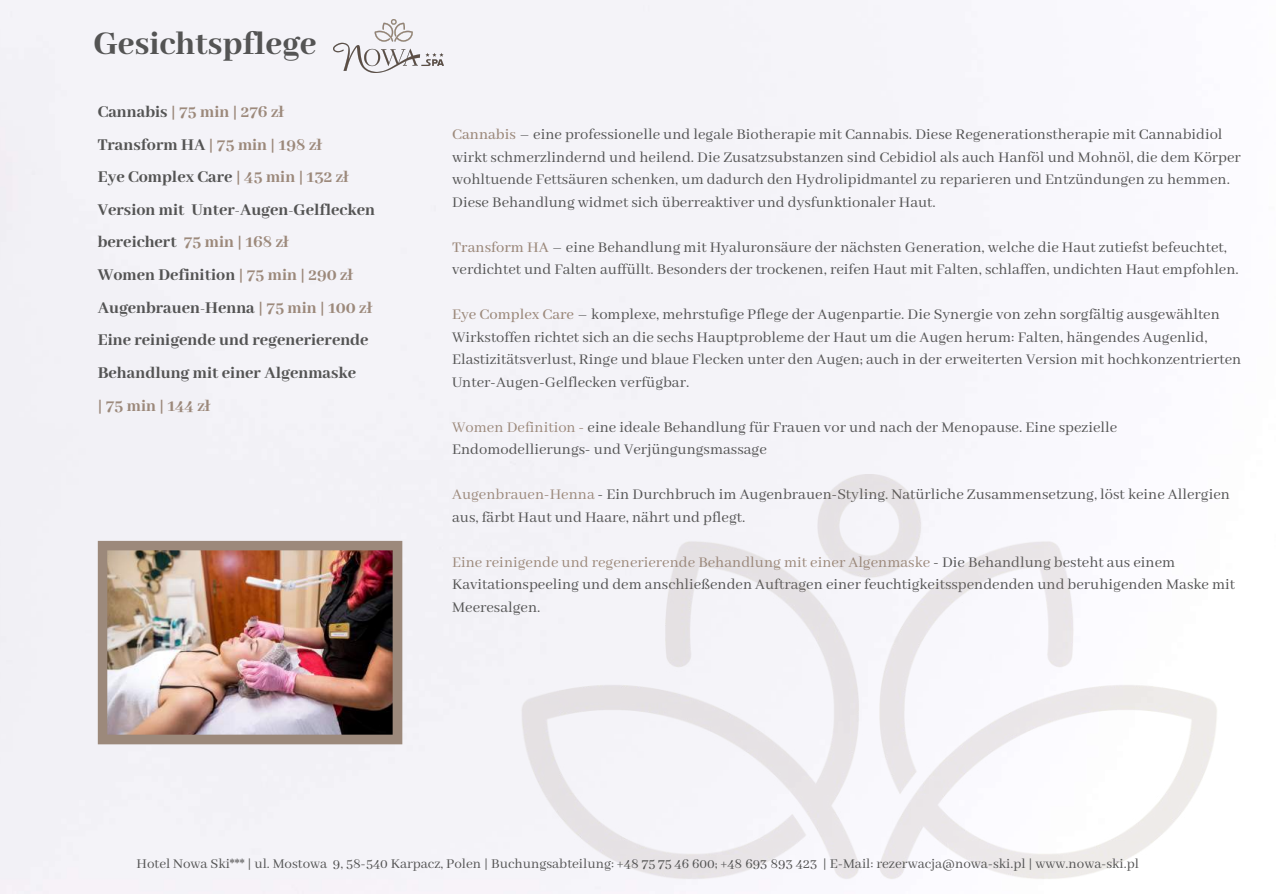
<style>
.page{position:relative;width:1276px;height:894px;background:#fff}
.page>*{position:absolute;margin:0;border:0;box-sizing:border-box;transform-origin:0 0}
.t1{font:800 36px "Abhaya Libre";color:#545454}
.t2{font:800 18px/32.5px "Abhaya Libre";color:#545454}
.t3{font:800 18px "Abhaya Libre";color:#9c897b}
.t4{font:16.5px/22.5px "Abhaya Libre";color:#545454}
.t5{font:15px "Abhaya Libre";color:#545454}
.s1{color:#9c897b}
.s2{font-weight:500;color:#9c897b}
</style>
<div class="page">
<div style="left:0;top:0;width:957px;height:893px;background:#f4f3f8"></div>
<img style="left:431px;top:474px;width:786px;height:419px">
<img style="left:98px;top:540px;width:304px;height:204px">
<img style="left:333px;top:19px;width:111px;height:53px">
<h1 class="t1" style="left:93px;top:24px;width:224px">Gesichtspflege</h1>
<p class="t2" style="left:98px;top:96px;width:278px">Cannabis <span class="s1">| 75 min | 276 zł<br></span>Transform HA <span class="s1">| 75 min | 198 zł<br></span>Eye Complex Care <span class="s1">| 45 min | 132 zł<br></span>Version mit Unter-Augen-Gelflecken bereichert <span class="s1">75 min | 168 zł<br></span>Women Definition <span class="s1">| 75 min | 290 zł<br></span>Augenbrauen-Henna <span class="s1">| 75 min | 100 zł<br></span>Eine reinigende und regenerierende<br>Behandlung mit einer Algenmaske</p>
<p class="t3" style="left:98px;top:395px;width:114px">| 75 min | 144 zł</p>
<p class="t4" style="left:452px;top:124px;width:790px"><span class="s2">Cannabis</span> – eine professionelle und legale Biotherapie mit Cannabis. Diese Regenerationstherapie mit Cannabidiol wirkt schmerzlindernd und heilend. Die Zusatzsubstanzen sind Cebidiol als auch Hanföl und Mohnöl, die dem Körper wohltuende Fettsäuren schenken, um dadurch den Hydrolipidmantel zu reparieren und Entzündungen zu hemmen.<br>Diese Behandlung widmet sich überreaktiver und dysfunktionaler Haut.</p>
<p class="t4" style="left:452px;top:236px;width:788px"><span class="s2">Transform HA</span> – eine Behandlung mit Hyaluronsäure der nächsten Generation, welche die Haut zutiefst befeuchtet, verdichtet und Falten auffüllt. Besonders der trockenen, reifen Haut mit Falten, schlaffen, undichten Haut empfohlen.</p>
<p class="t4" style="left:452px;top:304px;width:790px"><span class="s2">Eye Complex Care</span> – komplexe, mehrstufige Pflege der Augenpartie. Die Synergie von zehn sorgfältig ausgewählten Wirkstoffen richtet sich an die sechs Hauptprobleme der Haut um die Augen herum: Falten, hängendes Augenlid, Elastizitätsverlust, Ringe und blaue Flecken unter den Augen; auch in der erweiterten Version mit hochkonzentrierten Unter-Augen-Gelflecken verfügbar.</p>
<p class="t4" style="left:452px;top:416px;width:666px"><span class="s1">Women Definition -</span> eine ideale Behandlung für Frauen vor und nach der Menopause. Eine spezielle<br>Endomodellierungs- und Verjüngungsmassage</p>
<p class="t4" style="left:452px;top:484px;width:779px"><span class="s1">Augenbrauen-Henna</span> - Ein Durchbruch im Augenbrauen-Styling. Natürliche Zusammensetzung, löst keine Allergien aus, färbt Haut und Haare, nährt und pflegt.</p>
<p class="t4" style="left:452px;top:551px;width:784px"><span class="s1">Eine reinigende und regenerierende Behandlung mit einer Algenmaske</span> - Die Behandlung besteht aus einem<br>Kavitationspeeling und dem anschließenden Auftragen einer feuchtigkeitsspendenden und beruhigenden Maske mit<br>Meeresalgen.</p>
<p class="t5" style="left:137px;top:855px;width:1003px">Hotel Nowa Ski*** | ul. Mostowa 9, 58-540 Karpacz, Polen | Buchungsabteilung: +48 75 75 46 600; +48 693 893 423 | E-Mail: rezerwacja@nowa-ski.pl | www.nowa-ski.pl</p>
</div>
